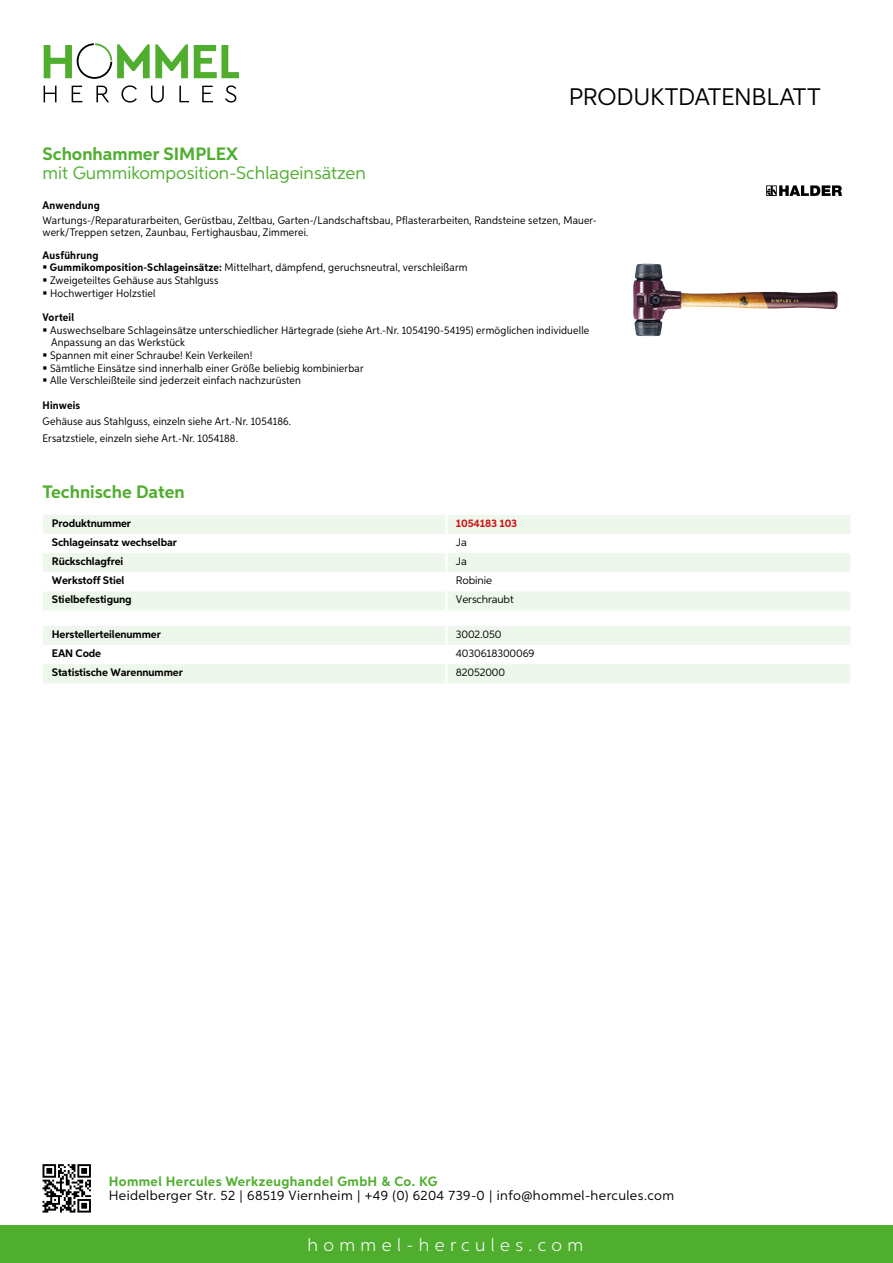
<style>
.page{position:relative;width:893px;height:1263px;background:#fff}
.page>*{position:absolute;margin:0;border:0;box-sizing:border-box;transform-origin:0 0}
.t1{font:24px "Aspira";letter-spacing:-.01em;color:#000}
.t2{font:18px "Aspira";color:#50ae2f}
.t3{font:700 18px "Aspira";color:#50ae2f}
.t4{font:300 18px "Aspira";letter-spacing:.3em;color:#fff}
.t5{font:13.5px "Aspira";letter-spacing:.03em;color:#000}
.t6{font:700 13.5px "Aspira";letter-spacing:.03em;color:#50ae2f}
.t7{font:10.95px/12.6px "Aspira Nar";letter-spacing:.015em;color:#000}
.t8{font:700 10.95px "Aspira";letter-spacing:-.01em;color:#000}
.t9{font:10.95px "Aspira";letter-spacing:-.01em;color:#000}
.t10{font:700 10.95px "Aspira Nar";letter-spacing:.02em;color:#000}
.t11{font:700 10.95px "Aspira";letter-spacing:-.01em;color:#cd1013}
.s1{font-weight:700}
</style>
<div class="page">
<div style="left:0;top:1226px;width:893px;height:37px;background:#50ae2f"></div>
<svg style="left:43px;top:1164px;width:48px;height:48px"></svg>
<svg style="left:194px;top:45px;width:45px;height:33px"></svg>
<svg style="left:44px;top:43px;width:144px;height:36px"></svg>
<svg style="left:44px;top:86px;width:13px;height:16px"></svg>
<svg style="left:72px;top:86px;width:10px;height:16px"></svg>
<svg style="left:96px;top:86px;width:13px;height:16px"></svg>
<svg style="left:121px;top:85px;width:16px;height:18px"></svg>
<svg style="left:151px;top:86px;width:13px;height:17px"></svg>
<svg style="left:179px;top:86px;width:10px;height:16px"></svg>
<svg style="left:202px;top:86px;width:11px;height:16px"></svg>
<svg style="left:225px;top:85px;width:11px;height:18px"></svg>
<div style="left:43px;top:515px;width:807px;height:95px;background:#eef7eb"></div>
<svg style="left:43px;top:534px;width:807px;height:57px"></svg>
<hr style="left:445px;top:515px;width:3px;height:19px;background:#fff">
<hr style="left:445px;top:534px;width:3px;height:19px;background:#fff">
<hr style="left:445px;top:553px;width:3px;height:19px;background:#fff">
<hr style="left:445px;top:572px;width:3px;height:19px;background:#fff">
<hr style="left:445px;top:591px;width:3px;height:19px;background:#fff">
<svg style="left:43px;top:626px;width:807px;height:57px"></svg>
<hr style="left:445px;top:664px;width:3px;height:19px;background:#fff">
<img style="left:633px;top:263px;width:205px;height:73px">
<svg style="left:766px;top:185px;width:76px;height:11px"></svg>
<h1 class="t1" style="left:569px;top:82px;width:253px">Produktdatenblatt</h1>
<h2 class="t3" style="left:43px;top:142px;width:197px">Schonhammer SIMPLEX</h2>
<h2 class="t2" style="left:43px;top:162px;width:325px">mit Gummikomposition-Schlageinsätzen</h2>
<p class="t10" style="left:43px;top:199px;width:59px">Anwendung</p>
<p class="t7" style="left:43px;top:214px;width:556px;line-height:12px">Wartungs-/Reparaturarbeiten, Gerüstbau, Zeltbau, Garten-/Landschaftsbau, Pflasterarbeiten, Randsteine setzen, Mauer&shy;werk/Treppen setzen, Zaunbau, Fertighausbau, Zimmerei.</p>
<p class="t7" style="left:50px;top:248px;width:419px;text-indent:-7px"><span class="s1">Ausführung<br>Gummikomposition-Schlageinsätze:</span> Mittelhart, dämpfend, geruchsneutral, verschleißarm Zweigeteiltes Gehäuse aus Stahlguss<br>Hochwertiger Holzstiel</p>
<p class="t10" style="left:43px;top:311px;width:33px">Vorteil</p>
<p class="t7" style="left:50px;top:324px;width:541px">Auswechselbare Schlageinsätze unterschiedlicher Härtegrade (siehe Art.-Nr. 1054190-54195) ermöglichen individuelle Anpassung an das Werkstück<br>Spannen mit einer Schraube! Kein Verkeilen!<br>Sämtliche Einsätze sind innerhalb einer Größe beliebig kombinierbar<br>Alle Verschleißteile sind jederzeit einfach nachzurüsten</p>
<p class="t10" style="left:43px;top:399px;width:39px">Hinweis</p>
<p class="t7" style="left:43px;top:412px;width:250px;line-height:17.5px">Gehäuse aus Stahlguss, einzeln siehe Art.-Nr. 1054186.<br>Ersatzstiele, einzeln siehe Art.-Nr. 1054188.</p>
<h2 class="t3" style="left:43px;top:481px;width:144px">Technische Daten</h2>
<p class="t8" style="left:52px;top:516px;width:81px">Produktnummer</p>
<p class="t11" style="left:456px;top:516px;width:63px">1054183 103</p>
<p class="t8" style="left:52px;top:535px;width:127px">Schlageinsatz wechselbar</p>
<p class="t9" style="left:456px;top:535px;width:13px">Ja</p>
<p class="t8" style="left:52px;top:554px;width:73px">Rückschlagfrei</p>
<p class="t9" style="left:456px;top:554px;width:13px">Ja</p>
<p class="t8" style="left:52px;top:574px;width:74px">Werkstoff Stiel</p>
<p class="t9" style="left:456px;top:574px;width:38px">Robinie</p>
<p class="t8" style="left:52px;top:593px;width:81px">Stielbefestigung</p>
<p class="t9" style="left:456px;top:593px;width:59px">Verschraubt</p>
<p class="t8" style="left:52px;top:627px;width:111px">Herstellerteilenummer</p>
<p class="t9" style="left:456px;top:627px;width:47px">3002.050</p>
<p class="t8" style="left:52px;top:646px;width:51px">EAN Code</p>
<p class="t9" style="left:456px;top:646px;width:80px">4030618300069</p>
<p class="t8" style="left:52px;top:665px;width:132px">Statistische Warennummer</p>
<p class="t9" style="left:456px;top:666px;width:51px">82052000</p>
<p class="t6" style="left:109px;top:1172px;width:330px">Hommel Hercules Werkzeughandel GmbH &amp; Co. KG</p>
<p class="t5" style="left:109px;top:1187px;width:567px">Heidelberger Str. 52 | 68519 Viernheim | +49 (0) 6204 739-0 | info@hommel-hercules.com</p>
<h2 class="t4" style="left:307px;top:1234px;width:277px">hommel-hercules.com</h2>
</div>
